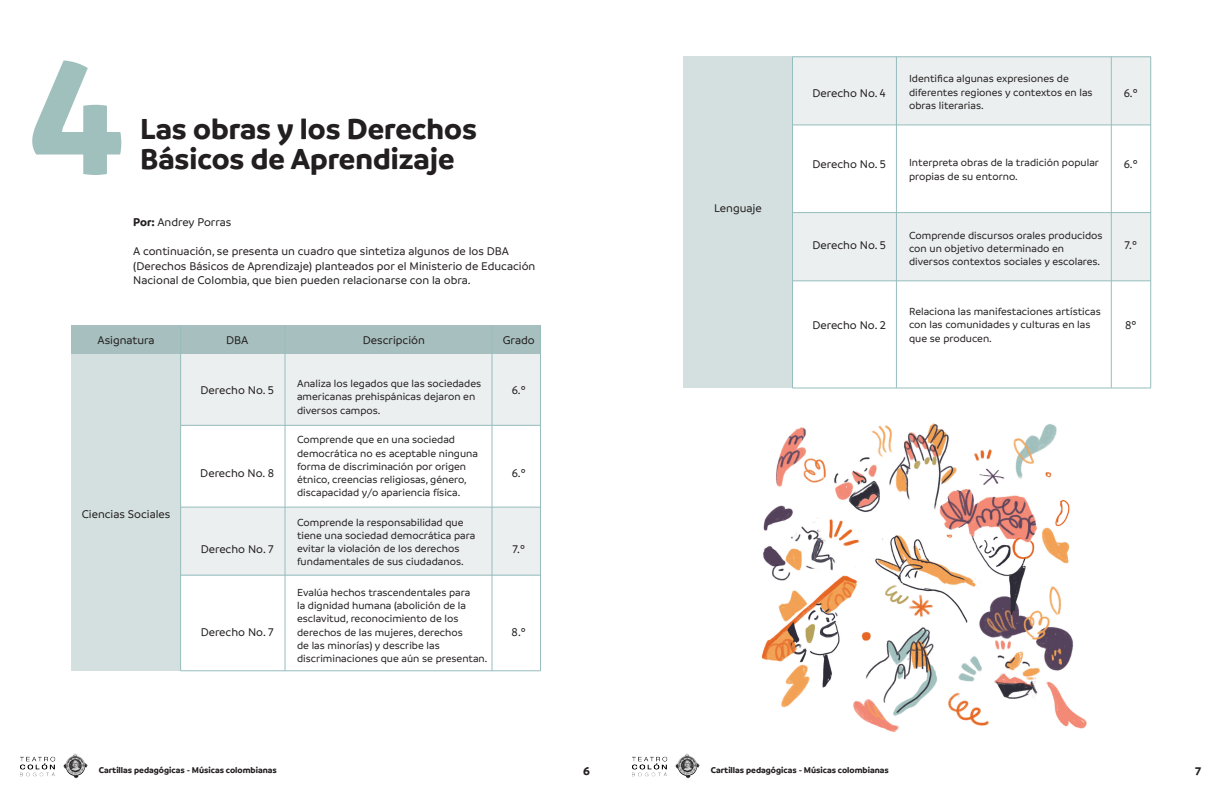
<style>
.page{position:relative;width:1224px;height:792px;background:#fff}
.page>*{position:absolute;margin:0;border:0;box-sizing:border-box;transform-origin:0 0}
.t1{font:700 169.2px "Branding";color:#a0c0bd}
.t2{font:700 31px/30px "Branding";color:#231f20}
.t3{font:500 12px/14.4px "Branding";color:#231f20}
.t4{font:700 12px "Branding";color:#231f20}
.t5{font:500 11px/13.2px "Branding";color:#231f20}
.t6{font:700 9px "Branding";color:#231f20}
.s1{font-weight:700}
</style>
<div class="page">
<img style="left:21px;top:754px;width:67px;height:24px">
<img style="left:633px;top:754px;width:67px;height:24px">
<div style="left:181px;top:354px;width:360px;height:71px;background:#ebefef"></div>
<div style="left:181px;top:507px;width:360px;height:68px;background:#ebefef"></div>
<div style="left:71px;top:353px;width:110px;height:318px;background:#d4e0df"></div>
<div style="left:71px;top:326px;width:470px;height:28px;background:#a7bfbe"></div>
<hr style="left:181px;top:425px;width:360px;height:1px;background:#97bdbe">
<hr style="left:181px;top:507px;width:360px;height:1px;background:#97bdbe">
<hr style="left:181px;top:575px;width:360px;height:1px;background:#97bdbe">
<hr style="left:181px;top:671px;width:360px;height:1px;background:#97bdbe">
<hr style="left:285px;top:326px;width:1px;height:345px;background:#97bdbe">
<hr style="left:492px;top:326px;width:1px;height:345px;background:#97bdbe">
<hr style="left:540px;top:326px;width:1px;height:345px;background:#97bdbe">
<hr style="left:180px;top:326px;width:1px;height:345px;background:#97bdbe">
<div style="left:793px;top:57px;width:358px;height:68px;background:#ebefef"></div>
<div style="left:793px;top:212px;width:358px;height:69px;background:#ebefef"></div>
<div style="left:683px;top:57px;width:110px;height:331px;background:#d4e0df"></div>
<hr style="left:1151px;top:57px;width:1px;height:331px;background:#97bdbe">
<hr style="left:1111px;top:57px;width:1px;height:331px;background:#97bdbe">
<hr style="left:896px;top:57px;width:1px;height:331px;background:#97bdbe">
<hr style="left:792px;top:388px;width:359px;height:1px;background:#97bdbe">
<hr style="left:792px;top:281px;width:359px;height:1px;background:#97bdbe">
<hr style="left:792px;top:212px;width:359px;height:1px;background:#97bdbe">
<hr style="left:792px;top:125px;width:359px;height:1px;background:#97bdbe">
<hr style="left:792px;top:57px;width:359px;height:1px;background:#97bdbe">
<hr style="left:792px;top:57px;width:1px;height:331px;background:#97bdbe">
<img style="left:761px;top:423px;width:326px;height:309px">
<h1 class="t1" style="left:29px;top:22px;width:97px">4</h1>
<h2 class="t2" style="left:140px;top:114px;width:338px">Las obras y los Derechos<br>Básicos de Aprendizaje</h2>
<p class="t3" style="left:133px;top:215px;width:100px"><span class="s1">Por:</span> Andrey Porras</p>
<p class="t3" style="left:133px;top:244px;width:404px">A continuación, se presenta un cuadro que sintetiza algunos de los DBA (Derechos Básicos de Aprendizaje) planteados por el Ministerio de Educación<br>Nacional de Colombia, que bien pueden relacionarse con la obra.</p>
<p class="t3" style="left:98px;top:333px;width:59px">Asignatura</p>
<p class="t3" style="left:226px;top:333px;width:24px">DBA</p>
<p class="t3" style="left:363px;top:333px;width:64px">Descripción</p>
<p class="t3" style="left:503px;top:333px;width:33px">Grado</p>
<p class="t3" style="left:200px;top:383px;width:75px">Derecho No. 5</p>
<p class="t5" style="left:297px;top:377px;width:186px">Analiza los legados que las sociedades americanas prehispánicas dejaron en diversos campos.</p>
<p class="t3" style="left:512px;top:383px;width:16px">6.º</p>
<p class="t3" style="left:82px;top:507px;width:90px">Ciencias Sociales</p>
<p class="t3" style="left:200px;top:466px;width:75px">Derecho No. 8</p>
<p class="t5" style="left:297px;top:433px;width:182px">Comprende que en una sociedad democrática no es aceptable ninguna forma de discriminación por origen étnico, creencias religiosas, género, discapacidad y/o apariencia física.</p>
<p class="t3" style="left:512px;top:466px;width:16px">6.º</p>
<p class="t3" style="left:201px;top:542px;width:74px">Derecho No. 7</p>
<p class="t5" style="left:297px;top:516px;width:180px">Comprende la responsabilidad que tiene una sociedad democrática para evitar la violación de los derechos fundamentales de sus ciudadanos.</p>
<p class="t3" style="left:512px;top:542px;width:14px">7.º</p>
<p class="t3" style="left:201px;top:625px;width:74px">Derecho No. 7</p>
<p class="t5" style="left:297px;top:586px;width:192px">Evalúa hechos trascendentales para<br>la dignidad humana (abolición de la esclavitud, reconocimiento de los derechos de las mujeres, derechos<br>de las minorías) y describe las discriminaciones que aún se presentan.</p>
<p class="t3" style="left:512px;top:625px;width:16px">8.º</p>
<p class="t3" style="left:714px;top:201px;width:49px">Lenguaje</p>
<p class="t3" style="left:813px;top:86px;width:75px">Derecho No. 4</p>
<p class="t5" style="left:909px;top:72px;width:185px">Identifica algunas expresiones de diferentes regiones y contextos en las obras literarias.</p>
<p class="t3" style="left:1124px;top:86px;width:16px">6.º</p>
<p class="t3" style="left:812px;top:157px;width:75px">Derecho No. 5</p>
<p class="t5" style="left:909px;top:156px;width:191px">Interpreta obras de la tradición popular propias de su entorno.</p>
<p class="t3" style="left:1124px;top:157px;width:16px">6.º</p>
<p class="t3" style="left:812px;top:238px;width:75px">Derecho No. 5</p>
<p class="t5" style="left:909px;top:229px;width:195px">Comprende discursos orales producidos con un objetivo determinado en diversos contextos sociales y escolares.</p>
<p class="t3" style="left:1124px;top:238px;width:14px">7.º</p>
<p class="t3" style="left:812px;top:318px;width:75px">Derecho No. 2</p>
<p class="t5" style="left:909px;top:305px;width:193px">Relaciona las manifestaciones artísticas con las comunidades y culturas en las que se producen.</p>
<p class="t3" style="left:1125px;top:318px;width:13px">8º</p>
<p class="t6" style="left:99px;top:765px;width:179px">Cartillas pedagógicas - Músicas colombianas</p>
<p class="t4" style="left:583px;top:764px;width:8px">6</p>
<p class="t6" style="left:711px;top:765px;width:179px">Cartillas pedagógicas - Músicas colombianas</p>
<p class="t4" style="left:1195px;top:764px;width:8px">7</p>
</div>
